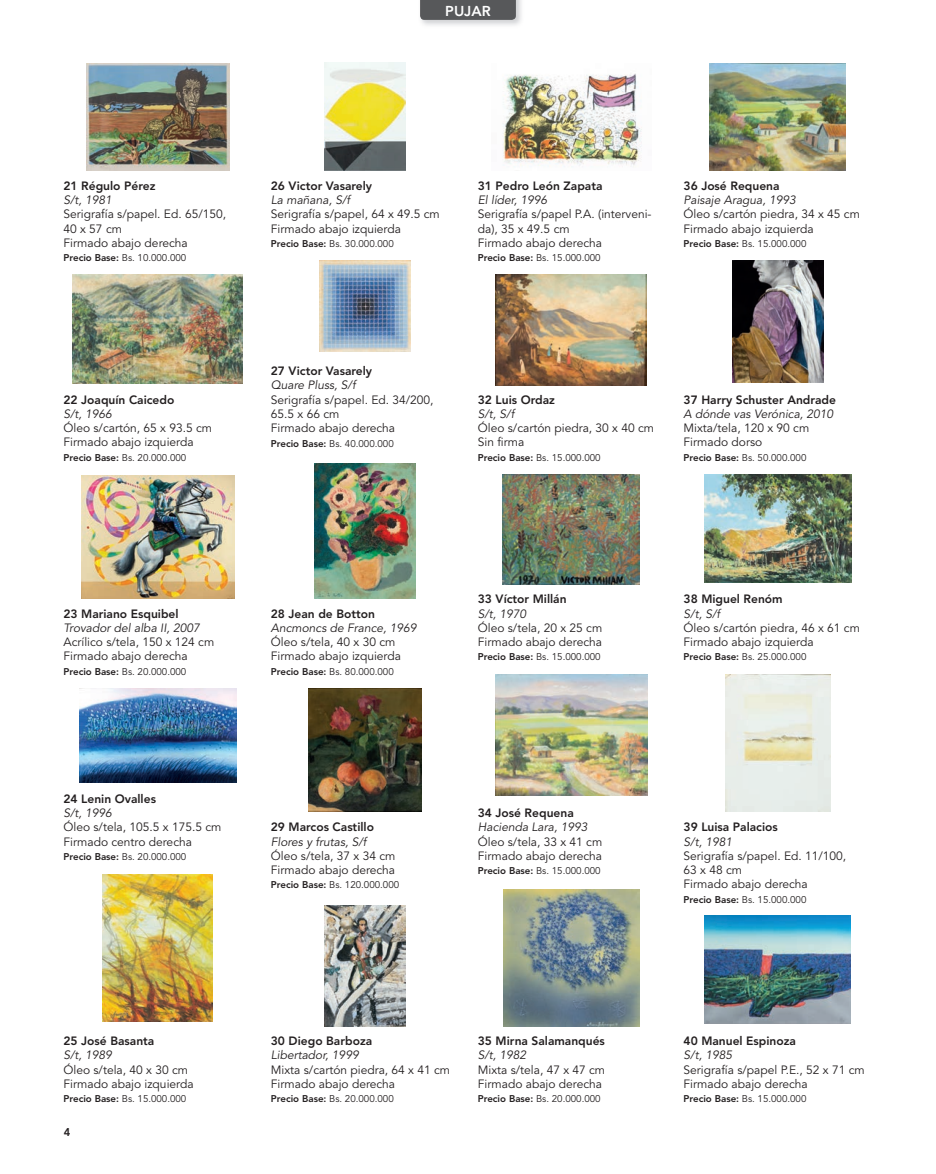
<style>
.page{position:relative;width:936px;height:1174px;background:#fff}
.page>*{position:absolute;margin:0;border:0;box-sizing:border-box;transform-origin:0 0}
.t1{font:800 14.25px "Avenir";color:#fff}
.t2{font:12px/14.2px "Avenir LT Std";color:#231f20}
.t3{font:800 12px "Avenir LT Std";color:#231f20}
.t4{font:italic 12px "Avenir LT Std";color:#231f20}
.t5{font:800 11.25px "Avenir LT Std";color:#231f20}
.t6{font:9.75px "Avenir LT Std";color:#231f20}
.s1{font-weight:800}
</style>
<div class="page">
<svg style="left:420px;top:0;width:96px;height:20px;background:#58595b"></svg>
<img style="left:704px;top:475px;width:147px;height:107px">
<img style="left:73px;top:274px;width:170px;height:109px">
<img style="left:495px;top:674px;width:152px;height:121px">
<img style="left:324px;top:63px;width:81px;height:108px">
<img style="left:320px;top:260px;width:90px;height:91px">
<img style="left:324px;top:905px;width:81px;height:121px">
<img style="left:496px;top:275px;width:150px;height:110px">
<img style="left:503px;top:475px;width:136px;height:110px">
<img style="left:709px;top:64px;width:136px;height:107px">
<img style="left:732px;top:260px;width:91px;height:122px">
<img style="left:704px;top:916px;width:146px;height:107px">
<img style="left:314px;top:464px;width:101px;height:134px">
<img style="left:308px;top:688px;width:113px;height:124px">
<img style="left:103px;top:874px;width:110px;height:147px">
<img style="left:725px;top:674px;width:105px;height:138px">
<img style="left:79px;top:688px;width:157px;height:94px">
<img style="left:81px;top:475px;width:153px;height:124px">
<img style="left:86px;top:64px;width:143px;height:107px">
<img style="left:503px;top:73px;width:139px;height:94px">
<img style="left:503px;top:889px;width:136px;height:137px">
<p class="t1" style="left:445px;top:3px;width:47px">PUJAR</p>
<p class="t3" style="left:63px;top:179px;width:93px">21 Régulo Pérez</p>
<p class="t4" style="left:63px;top:193px;width:50px">S/t, 1981</p>
<p class="t2" style="left:63px;top:207px;width:164px">Serigrafía s/papel. Ed. 65/150,<br>40 x 57 cm<br>Firmado abajo derecha</p>
<p class="t6" style="left:63px;top:252px;width:124px"><span class="s1">Precio Base:</span> Bs. 10.000.000</p>
<p class="t3" style="left:63px;top:392px;width:112px">22 Joaquín Caicedo</p>
<p class="t4" style="left:63px;top:407px;width:50px">S/t, 1966</p>
<p class="t2" style="left:63px;top:421px;width:150px">Óleo s/cartón, 65 x 93.5 cm<br>Firmado abajo izquierda</p>
<p class="t6" style="left:63px;top:452px;width:124px"><span class="s1">Precio Base:</span> Bs. 20.000.000</p>
<p class="t3" style="left:271px;top:179px;width:103px">26 Victor Vasarely</p>
<p class="t4" style="left:271px;top:193px;width:81px">La mañana, S/f</p>
<p class="t2" style="left:271px;top:207px;width:170px">Serigrafía s/papel, 64 x 49.5 cm<br>Firmado abajo izquierda</p>
<p class="t6" style="left:271px;top:238px;width:124px"><span class="s1">Precio Base:</span> Bs. 30.000.000</p>
<p class="t3" style="left:477px;top:179px;width:126px">31 Pedro León Zapata</p>
<p class="t4" style="left:477px;top:193px;width:71px">El líder, 1996</p>
<p class="t2" style="left:477px;top:207px;width:175px">Serigrafía s/papel P.A. (interveni&shy;da), 35 x 49.5 cm<br>Firmado abajo derecha</p>
<p class="t6" style="left:477px;top:252px;width:124px"><span class="s1">Precio Base:</span> Bs. 15.000.000</p>
<p class="t3" style="left:683px;top:179px;width:97px">36 José Requena</p>
<p class="t4" style="left:683px;top:193px;width:114px">Paisaje Aragua, 1993</p>
<p class="t2" style="left:683px;top:207px;width:178px">Óleo s/cartón piedra, 34 x 45 cm<br>Firmado abajo izquierda</p>
<p class="t6" style="left:683px;top:238px;width:124px"><span class="s1">Precio Base:</span> Bs. 15.000.000</p>
<p class="t3" style="left:271px;top:364px;width:103px">27 Victor Vasarely</p>
<p class="t4" style="left:271px;top:378px;width:86px">Quare Pluss, S/f</p>
<p class="t2" style="left:271px;top:393px;width:164px">Serigrafía s/papel. Ed. 34/200,<br>65.5 x 66 cm<br>Firmado abajo derecha</p>
<p class="t6" style="left:271px;top:437px;width:124px"><span class="s1">Precio Base:</span> Bs. 40.000.000</p>
<p class="t3" style="left:477px;top:392px;width:79px">32 Luis Ordaz</p>
<p class="t4" style="left:477px;top:407px;width:38px">S/t, S/f</p>
<p class="t2" style="left:477px;top:421px;width:178px">Óleo s/cartón piedra, 30 x 40 cm<br>Sin firma</p>
<p class="t6" style="left:477px;top:452px;width:124px"><span class="s1">Precio Base:</span> Bs. 15.000.000</p>
<p class="t3" style="left:683px;top:392px;width:154px">37 Harry Schuster Andrade</p>
<p class="t4" style="left:683px;top:407px;width:151px">A dónde vas Verónica, 2010</p>
<p class="t2" style="left:683px;top:421px;width:127px">Mixta/tela, 120 x 90 cm<br>Firmado dorso</p>
<p class="t6" style="left:683px;top:452px;width:124px"><span class="s1">Precio Base:</span> Bs. 50.000.000</p>
<p class="t3" style="left:63px;top:606px;width:117px">23 Mariano Esquibel</p>
<p class="t4" style="left:63px;top:621px;width:138px">Trovador del alba II, 2007</p>
<p class="t2" style="left:63px;top:635px;width:152px">Acrílico s/tela, 150 x 124 cm<br>Firmado abajo derecha</p>
<p class="t6" style="left:63px;top:665px;width:124px"><span class="s1">Precio Base:</span> Bs. 20.000.000</p>
<p class="t3" style="left:63px;top:791px;width:94px">24 Lenin Ovalles</p>
<p class="t4" style="left:63px;top:806px;width:50px">S/t, 1996</p>
<p class="t2" style="left:63px;top:820px;width:159px">Óleo s/tela, 105.5 x 175.5 cm<br>Firmado centro derecha</p>
<p class="t6" style="left:63px;top:851px;width:124px"><span class="s1">Precio Base:</span> Bs. 20.000.000</p>
<p class="t3" style="left:271px;top:606px;width:106px">28 Jean de Botton</p>
<p class="t4" style="left:271px;top:621px;width:147px">Ancmoncs de France, 1969</p>
<p class="t2" style="left:271px;top:635px;width:131px">Óleo s/tela, 40 x 30 cm<br>Firmado abajo izquierda</p>
<p class="t6" style="left:271px;top:665px;width:124px"><span class="s1">Precio Base:</span> Bs. 80.000.000</p>
<p class="t3" style="left:271px;top:820px;width:105px">29 Marcos Castillo</p>
<p class="t4" style="left:271px;top:834px;width:97px">Flores y frutas, S/f</p>
<p class="t2" style="left:271px;top:849px;width:126px">Óleo s/tela, 37 x 34 cm<br>Firmado abajo derecha</p>
<p class="t6" style="left:271px;top:879px;width:130px"><span class="s1">Precio Base:</span> Bs. 120.000.000</p>
<p class="t3" style="left:477px;top:592px;width:90px">33 Víctor Millán</p>
<p class="t4" style="left:477px;top:606px;width:50px">S/t, 1970</p>
<p class="t2" style="left:477px;top:621px;width:126px">Óleo s/tela, 20 x 25 cm<br>Firmado abajo derecha</p>
<p class="t6" style="left:477px;top:651px;width:124px"><span class="s1">Precio Base:</span> Bs. 15.000.000</p>
<p class="t3" style="left:477px;top:806px;width:97px">34 José Requena</p>
<p class="t4" style="left:477px;top:820px;width:111px">Hacienda Lara, 1993</p>
<p class="t2" style="left:477px;top:834px;width:126px">Óleo s/tela, 33 x 41 cm<br>Firmado abajo derecha</p>
<p class="t6" style="left:477px;top:865px;width:124px"><span class="s1">Precio Base:</span> Bs. 15.000.000</p>
<p class="t3" style="left:683px;top:592px;width:101px">38 Miguel Renóm</p>
<p class="t4" style="left:683px;top:606px;width:38px">S/t, S/f</p>
<p class="t2" style="left:683px;top:621px;width:178px">Óleo s/cartón piedra, 46 x 61 cm<br>Firmado abajo izquierda</p>
<p class="t6" style="left:683px;top:651px;width:124px"><span class="s1">Precio Base:</span> Bs. 25.000.000</p>
<p class="t3" style="left:683px;top:820px;width:96px">39 Luisa Palacios</p>
<p class="t4" style="left:683px;top:834px;width:50px">S/t, 1981</p>
<p class="t2" style="left:683px;top:849px;width:164px">Serigrafía s/papel. Ed. 11/100,<br>63 x 48 cm<br>Firmado abajo derecha</p>
<p class="t6" style="left:683px;top:893px;width:124px"><span class="s1">Precio Base:</span> Bs. 15.000.000</p>
<p class="t3" style="left:63px;top:1034px;width:92px">25 José Basanta</p>
<p class="t4" style="left:63px;top:1048px;width:50px">S/t, 1989</p>
<p class="t2" style="left:63px;top:1062px;width:131px">Óleo s/tela, 40 x 30 cm<br>Firmado abajo izquierda</p>
<p class="t6" style="left:63px;top:1093px;width:124px"><span class="s1">Precio Base:</span> Bs. 15.000.000</p>
<p class="t5" style="left:64px;top:1125px;width:8px">4</p>
<p class="t3" style="left:271px;top:1034px;width:103px">30 Diego Barboza</p>
<p class="t4" style="left:271px;top:1048px;width:89px">Libertador, 1999</p>
<p class="t2" style="left:271px;top:1062px;width:181px">Mixta s/cartón piedra, 64 x 41 cm<br>Firmado abajo derecha</p>
<p class="t6" style="left:271px;top:1093px;width:124px"><span class="s1">Precio Base:</span> Bs. 20.000.000</p>
<p class="t3" style="left:477px;top:1034px;width:129px">35 Mirna Salamanqués</p>
<p class="t4" style="left:477px;top:1048px;width:50px">S/t, 1982</p>
<p class="t2" style="left:477px;top:1062px;width:129px">Mixta s/tela, 47 x 47 cm<br>Firmado abajo derecha</p>
<p class="t6" style="left:477px;top:1093px;width:124px"><span class="s1">Precio Base:</span> Bs. 20.000.000</p>
<p class="t3" style="left:683px;top:1034px;width:114px">40 Manuel Espinoza</p>
<p class="t4" style="left:683px;top:1048px;width:50px">S/t, 1985</p>
<p class="t2" style="left:683px;top:1062px;width:183px">Serigrafía s/papel P.E., 52 x 71 cm<br>Firmado abajo derecha</p>
<p class="t6" style="left:683px;top:1093px;width:124px"><span class="s1">Precio Base:</span> Bs. 15.000.000</p>
</div>
